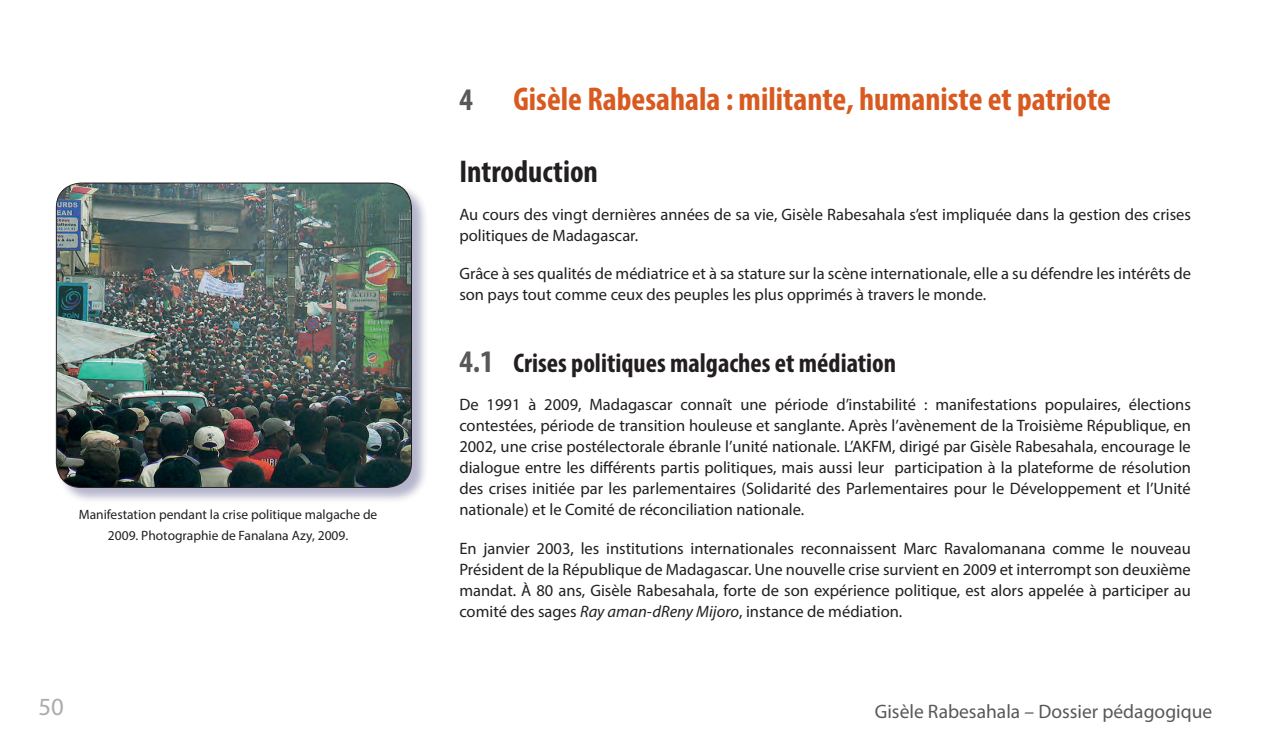
<style>
.page{position:relative;width:1276px;height:745px;background:#fff}
.page>*{position:absolute;margin:0;border:0;box-sizing:border-box;transform-origin:0 0}
.t1{font:700 condensed 33px "Myriad Pro";color:#d85a20}
.t2{font:700 condensed 31.5px "Myriad Pro";color:#231f20}
.t3{font:700 condensed 27px "Myriad Pro";color:#231f20}
.t4{font:24.75px "Myriad Pro";color:#aaabaf}
.t5{font:19.5px "Myriad Pro";color:#57585a}
.t6{font:16.5px/21px "Myriad Pro";color:#231f20}
.t7{font:13.5px/21px "Myriad Pro";color:#231f20;text-align:center}
.s1{font-size:31.5px;color:#57585a}
.s2{font-style:italic}
</style>
<div class="page">
<div style="left:56px;top:183px;width:372px;height:321px;background:#2a2a6d;opacity:.35"></div>
<img style="left:56px;top:183px;width:355px;height:304px">
<div style="left:56px;top:182px;width:356px;height:305px;border:1px solid #231f20;border-radius:25px"></div>
<h1 class="t1" style="left:459px;top:79px;width:653px"><span class="s1">4</span> Gisèle Rabesahala : militante, humaniste et patriote</h1>
<p class="t7" style="left:79px;top:503px;width:300px">Manifestation pendant la crise politique malgache de<br>2009. Photographie de Fanalana Azy, 2009.</p>
<h2 class="t2" style="left:459px;top:152px;width:140px">Introduction</h2>
<p class="t6" style="left:459px;top:204px;width:733px">Au cours des vingt dernières années de sa vie, Gisèle Rabesahala s’est impliquée dans la gestion des crises politiques de Madagascar.</p>
<p class="t6" style="left:459px;top:263px;width:733px">Grâce à ses qualités de médiatrice et à sa stature sur la scène internationale, elle a su défendre les intérêts de son pays tout comme ceux des peuples les plus opprimés à travers le monde.</p>
<h3 class="t3" style="left:459px;top:346px;width:438px"><span class="s1">4.1</span> Crises politiques malgaches et médiation</h3>
<p class="t6" style="left:459px;top:394px;width:733px;text-align:justify">De 1991 à 2009, Madagascar connaît une période d’instabilité : manifestations populaires, élections contestées, période de transition houleuse et sanglante. Après l’avènement de la Troisième République, en 2002, une crise postélectorale ébranle l’unité nationale. L’AKFM, dirigé par Gisèle Rabesahala, encourage le dialogue entre les différents partis politiques, mais aussi leur participation à la plateforme de résolution des crises initiée par les parlementaires (Solidarité des Parlementaires pour le Développement et l’Unité nationale) et le Comité de réconciliation nationale.</p>
<p class="t6" style="left:459px;top:537px;width:733px;text-align:justify">En janvier 2003, les institutions internationales reconnaissent Marc Ravalomanana comme le nouveau Président de la République de Madagascar. Une nouvelle crise survient en 2009 et interrompt son deuxième mandat. À 80 ans, Gisèle Rabesahala, forte de son expérience politique, est alors appelée à participer au comité des sages <span class="s2">Ray aman-dReny Mijoro</span>, instance de médiation.</p>
<h3 class="t4" style="left:38px;top:690px;width:27px">50</h3>
<p class="t5" style="left:875px;top:699px;width:339px">Gisèle Rabesahala – Dossier pédagogique</p>
</div>
